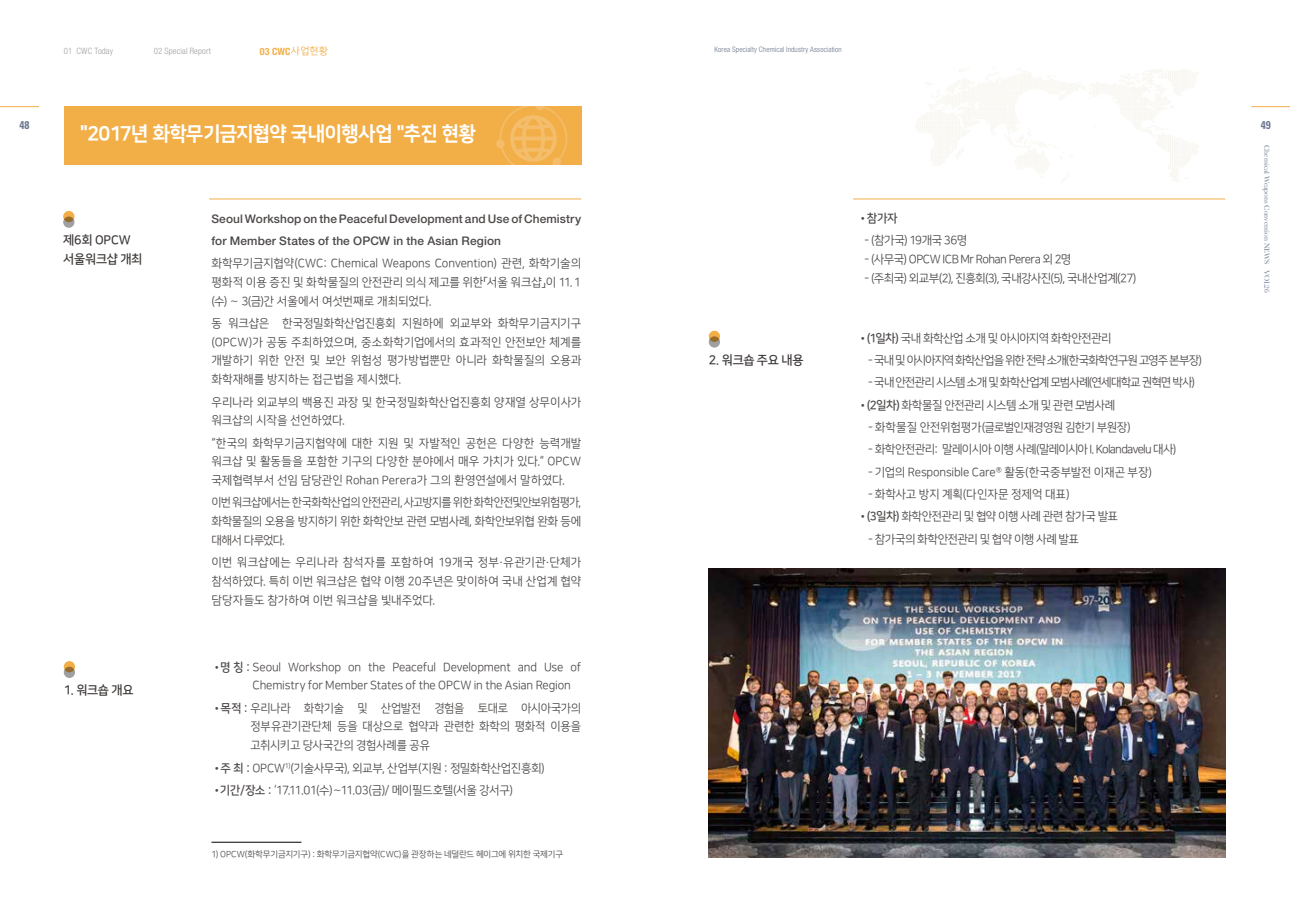
<style>
.page{position:relative;width:1290px;height:911px;background:#fff}
.page>*{position:absolute;margin:0;border:0;box-sizing:border-box;transform-origin:0 0}
.t1{font:20px "Nanum Square OTFEB";letter-spacing:-.035em;color:#fff;scale:.96 1}
.t2{font:12.5px/18.8px "Nanum Square OTFB";letter-spacing:-.02em;color:#3e3a39}
.t3{font:11.88px/18.8px "Nanum Square OTFR";letter-spacing:-.02em;color:#4c4948;text-align:justify}
.t4{font:11.88px "Nanum Square OTFR";letter-spacing:-.045em;color:#4c4948}
.t5{font:500 11.88px/22.2px "Helvetica Neue LT Std";letter-spacing:.01em;color:#4c4948}
.t6{font:11.88px/18.8px "Nanum Square OTFR";letter-spacing:-.02em;color:#4c4948;text-align:justify;scale:.94 1}
.t7{font:11.88px "Nanum Square OTFR";letter-spacing:-.04em;color:#4c4948}
.t8{font:11.88px/18.8px "Nanum Square OTFR";letter-spacing:-.02em;color:#4c4948;text-align:justify;scale:.95 1}
.t9{font:11.88px/18.8px "Nanum Square OTFR";color:#4c4948}
.t10{font:11.88px "Nanum Square OTFR";letter-spacing:-.06em;color:#4c4948}
.t11{font:11.88px "Nanum Square OTFR";letter-spacing:-.08em;color:#4c4948}
.t12{font:11.88px "Nanum Square OTFR";letter-spacing:-.075em;color:#4c4948}
.t13{font:11.88px "Nanum Square OTFB";color:#4c4948}
.t14{font:700 condensed 11.25px "Univers LT Std";color:#6d788f}
.t15{font:700 condensed 10px "Helvetica Neue";color:#f2ae47}
.t16{font:8.75px "Nanum Square OTFR";letter-spacing:-.01em;color:#4c4948}
.t17{font:300 condensed 8.75px "Helvetica Neue";letter-spacing:.015em;color:#9fa0a0}
.t18{font:300 condensed 7.5px "Helvetica Neue LT Std";letter-spacing:.02em;color:#6d788f}
.t19{font:7.5px "Baskerville";color:#6d788f}
.s1{font-family:"Nanum Square OTFR";font-weight:400;font-stretch:normal}
.s2{font-family:"Nanum Gothic OTF Extra";font-weight:700}
.s3{font-family:"Nanum Square OTFB"}
</style>
<div class="page">
<hr style="left:0;top:106px;width:39px;height:1px;background:#f2ae47">
<hr style="left:1251px;top:106px;width:39px;height:1px;background:#f2ae47">
<hr style="left:209px;top:198px;width:372px;height:1px;background:#f2ae47">
<div style="left:64px;top:106px;width:517px;height:58px;background:#f2ae47"></div>
<svg style="left:499px;top:106px;width:68px;height:59px"></svg>
<svg style="left:535px;top:102px;width:9px;height:8px"></svg>
<div style="left:496px;top:140px;width:9px;height:8px;background:#f4bd6b;border-radius:50%"></div>
<div style="left:552px;top:158px;width:9px;height:8px;background:#f4bd6b;border-radius:50%"></div>
<hr style="left:853px;top:198px;width:372px;height:1px;background:#f2ae47">
<hr style="left:211px;top:842px;width:90px;height:1px;background:#000">
<div style="left:63px;top:211px;width:11px;height:11px;background:#f2ae47;border-radius:50%"></div>
<svg style="left:63px;top:216px;width:11px;height:12px"></svg>
<div style="left:64px;top:661px;width:11px;height:11px;background:#f2ae47;border-radius:50%"></div>
<svg style="left:64px;top:666px;width:11px;height:12px"></svg>
<div style="left:709px;top:331px;width:11px;height:11px;background:#f2ae47;border-radius:50%"></div>
<svg style="left:709px;top:336px;width:11px;height:11px"></svg>
<img style="left:709px;top:568px;width:516px;height:289px">
<p class="t17" style="left:64px;top:46px;width:51px">01 CWC Today</p>
<p class="t17" style="left:154px;top:46px;width:59px">02 Special Report</p>
<p class="t15" style="left:260px;top:45px;width:69px">03 CWC<span class="s1">사업현황</span></p>
<p class="t18" style="left:714px;top:45px;width:129px">Korea Specialty Chemical Industry Association</p>
<p class="t14" style="left:20px;top:118px;width:11px">48</p>
<p class="t14" style="left:1261px;top:118px;width:11px">49</p>
<h1 class="t1" style="left:80px;top:123px;width:414px">"2017년 화학무기금지협약 국내이행사업 "추진 현황</h1>
<p class="t19" style="left:1271px;top:145px;width:149px;rotate:90deg">Chemical Weapons Convention NEWS VOL26</p>
<p class="t13" style="left:857px;top:212px;width:42px"><span class="s2">•</span>참가자</p>
<p class="t4" style="left:864px;top:235px;width:104px">- (참가국) 19개국 36명</p>
<p class="t4" style="left:864px;top:253px;width:208px">- (사무국) OPCW ICB Mr Rohan Perera 외 2명</p>
<p class="t4" style="left:864px;top:272px;width:273px">- (주최국) 외교부(2), 진흥회(3), 국내강사진(5), 국내산업계(27)</p>
<p class="t5" style="left:211px;top:207px;width:371px">Seoul Workshop on the Peaceful Development and Use of Chemistry for Member States of the OPCW in the Asian Region</p>
<p class="t3" style="left:211px;top:254px;width:371px">화학무기금지협약(CWC: Chemical Weapons Convention) 관련, 화학기술의 평화적 이용 증진 및 화학물질의 안전관리 의식 제고를 위한「서울 워크샵」이 11. 1 (수) ～ 3(금)간 서울에서 여섯번째로 개최되었다.</p>
<p class="t3" style="left:211px;top:314px;width:371px">동 워크샵은 한국정밀화학산업진흥회 지원하에 외교부와 화학무기금지기구 (OPCW)가 공동 주최하였으며, 중소화학기업에서의 효과적인 안전보안 체계를 개발하기 위한 안전 및 보안 위험성 평가방법뿐만 아니라 화학물질의 오용과 화학재해를 방지하는 접근법을 제시했다.</p>
<p class="t9" style="left:211px;top:393px;width:371px">우리나라 외교부의 백용진 과장 및 한국정밀화학산업진흥회 양재열 상무이사가 워크샵의 시작을 선언하였다.</p>
<p class="t3" style="left:211px;top:434px;width:371px">“한국의 화학무기금지협약에 대한 지원 및 자발적인 공헌은 다양한 능력개발 워크샵 및 활동들을 포함한 기구의 다양한 분야에서 매우 가치가 있다.“ OPCW 국제협력부서 선임 담당관인 Rohan Perera가 그의 환영연설에서 말하였다.</p>
<p class="t6" style="left:211px;top:493px;width:395px">이번 워크샵에서는 한국화학산업의 안전관리, 사고방지를 위한 화학안전및안보위험평가, 화학물질의 오용을 방지하기 위한 화학안보 관련 모범사례, 화학안보위협 완화 등에 대해서 다루었다.</p>
<p class="t3" style="left:211px;top:553px;width:371px">이번 워크샵에는 우리나라 참석자를 포함하여 19개국 정부·유관기관·단체가 참석하였다. 특히 이번 워크샵은 협약 이행 20주년은 맞이하여 국내 산업계 협약 담당자들도 참가하여 이번 워크샵을 빛내주었다.</p>
<p class="t2" style="left:63px;top:231px;width:81px">제6회 OPCW 서울워크샵 개최</p>
<p class="t7" style="left:857px;top:332px;width:255px"><span class="s2">•</span><span class="s3">(1일차)</span> 국내 화학산업 소개 및 아시아지역 화학안전관리</p>
<p class="t11" style="left:868px;top:354px;width:335px">- 국내 및 아시아지역 화학산업을 위한 전략 소개(한국화학연구원 고영주 본부장)</p>
<p class="t12" style="left:868px;top:376px;width:328px">- 국내 안전관리 시스템 소개 및 화학산업계 모범사례(연세대학교 권혁면 박사)</p>
<p class="t3" style="left:857px;top:396px;width:259px"><span class="s2">•</span><span class="s3">(2일차)</span> 화학물질 안전관리 시스템 소개 및 관련 모범사례</p>
<p class="t7" style="left:868px;top:421px;width:264px">- 화학물질 안전위험평가(글로벌인재경영원 김한기 부원장)</p>
<p class="t10" style="left:868px;top:443px;width:310px">- 화학안전관리: 말레이시아 이행 사례(말레이시아 I. Kolandavelu 대사)</p>
<p class="t3" style="left:868px;top:463px;width:285px">- 기업의 Responsible Care<sup>®</sup> 활동(한국중부발전 이재곤 부장)</p>
<p class="t3" style="left:868px;top:485px;width:203px">- 화학사고 방지 계획(다인자문 정제억 대표)</p>
<p class="t7" style="left:857px;top:510px;width:262px"><span class="s2">•</span><span class="s3">(3일차)</span> 화학안전관리 및 협약 이행 사례 관련 참가국 발표</p>
<p class="t4" style="left:868px;top:532px;width:212px">- 참가국의 화학안전관리 및 협약 이행 사례 발표</p>
<p class="t2" style="left:709px;top:351px;width:96px">2. 워크숍 주요 내용</p>
<p class="t2" style="left:64px;top:681px;width:71px">1. 워크숍 개요</p>
<p class="t3" style="left:253px;top:658px;width:330px;text-indent:-41px"><span class="s2">•</span><span class="s3">명 칭 :</span> Seoul Workshop on the Peaceful Development and Use of<br>Chemistry for Member States of the OPCW in the Asian Region</p>
<p class="t8" style="left:250px;top:699px;width:350px;text-indent:-39px"><span class="s2">•</span><span class="s3">목적 :</span> 우리나라 화학기술 및 산업발전 경험을 토대로 아시아국가의 정부유관기관단체 등을 대상으로 협약과 관련한 화학의 평화적 이용을 고취시키고 당사국간의 경험사례를 공유</p>
<p class="t3" style="left:211px;top:758px;width:335px"><span class="s2">•</span><span class="s3">주 최 :</span> OPCW<sup>1)</sup>(기술사무국), 외교부, 산업부(지원 : 정밀화학산업진흥회)</p>
<p class="t3" style="left:211px;top:781px;width:303px"><span class="s2">•</span><span class="s3">기간/장소 :</span> ‘17.11.01(수)～11.03(금)/ 메이필드호텔(서울 강서구)</p>
<p class="t16" style="left:211px;top:850px;width:353px">1) OPCW(화학무기금지기구) : 화학무기금지협약(CWC)을 관장하는 네덜란드 헤이그에 위치한 국제기구</p>
</div>
